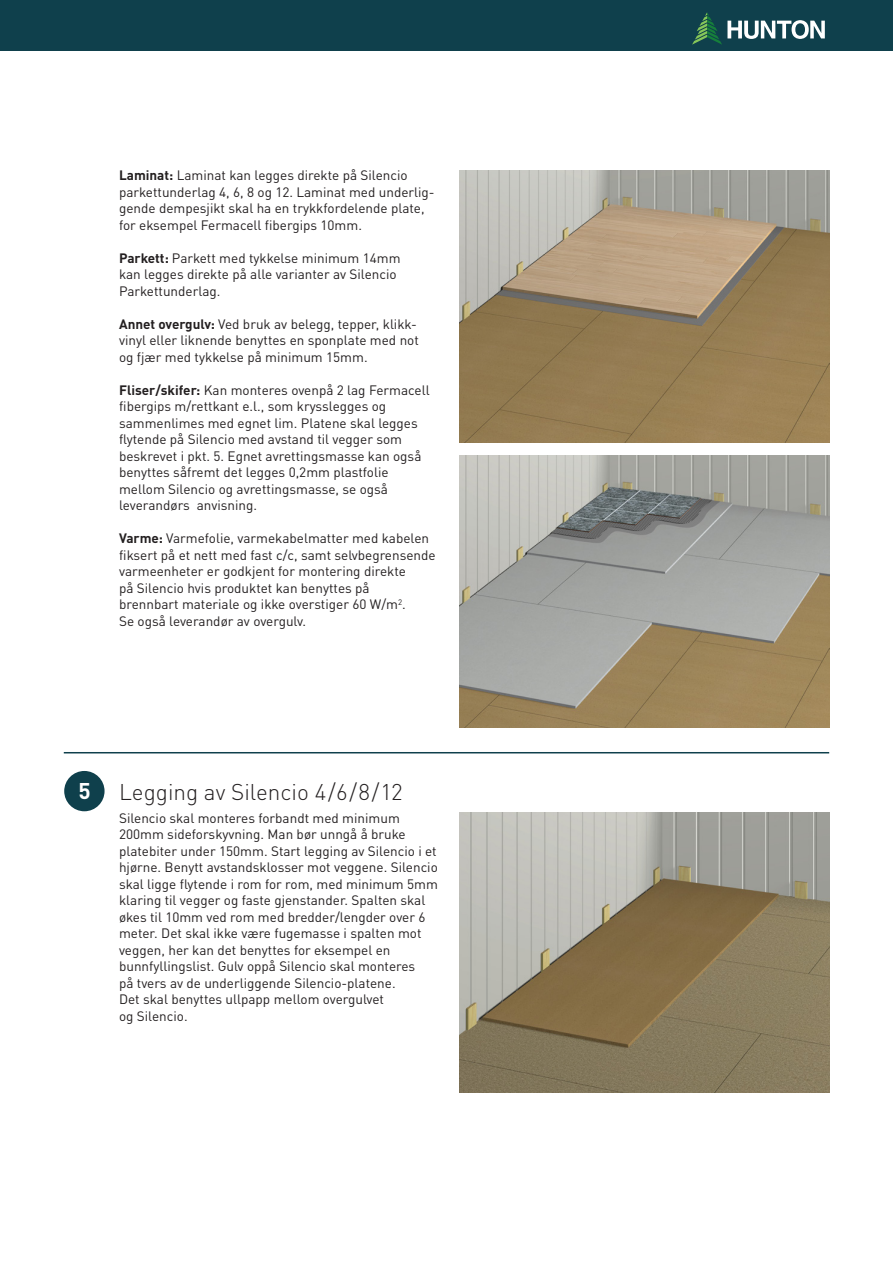
<style>
.page{position:relative;width:893px;height:1263px;background:#fff}
.page>*{position:absolute;margin:0;border:0;box-sizing:border-box;transform-origin:0 0}
.t1{font:300 22.5px "DINOT";color:#231f20}
.t2{font:700 22.5px "DINOT";color:#fff}
.t3{font:13.5px/16.5px "DINOT";color:#231f20}
.s1{font-weight:700}
</style>
<div class="page">
<div style="left:0;top:0;width:893px;height:51px;background:#0f404c"></div>
<svg style="left:692px;top:12px;width:133px;height:33px"></svg>
<img style="left:459px;top:170px;width:370px;height:272px">
<img style="left:459px;top:455px;width:370px;height:272px">
<hr style="left:64px;top:752px;width:765px;height:1px;background:#0f404c">
<div style="left:64px;top:771px;width:41px;height:40px;background:#0f404c;border-radius:50%"></div>
<img style="left:459px;top:812px;width:370px;height:281px">
<p class="t3" style="left:119px;top:167px;width:317px"><span class="s1">Laminat:</span> Laminat kan legges direkte på Silencio parkettunderlag 4, 6, 8 og 12. Laminat med underlig&shy;gende dempesjikt skal ha en trykkfordelende plate, for eksempel Fermacell fibergips 10mm.</p>
<p class="t3" style="left:119px;top:250px;width:283px"><span class="s1">Parkett:</span> Parkett med tykkelse minimum 14mm kan legges direkte på alle varianter av Silencio<br>Parkettunderlag.</p>
<p class="t3" style="left:119px;top:316px;width:301px"><span class="s1">Annet overgulv:</span> Ved bruk av belegg, tepper, klikk&shy;vinyl eller liknende benyttes en sponplate med not og fjær med tykkelse på minimum 15mm.</p>
<p class="t3" style="left:119px;top:382px;width:312px"><span class="s1">Fliser/skifer:</span> Kan monteres ovenpå 2 lag Fermacell fibergips m/rettkant e.l., som krysslegges og sammenlimes med egnet lim. Platene skal legges flytende på Silencio med avstand til vegger som beskrevet i pkt. 5. Egnet avrettingsmasse kan også benyttes såfremt det legges 0,2mm plastfolie mellom Silencio og avrettingsmasse, se også leverandørs anvisning.</p>
<p class="t3" style="left:119px;top:530px;width:318px"><span class="s1">Varme:</span> Varmefolie, varmekabelmatter med kabelen fiksert på et nett med fast c/c, samt selvbegrensende varmeenheter er godkjent for montering direkte<br>på Silencio hvis produktet kan benyttes på<br>brennbart materiale og ikke overstiger 60 W/m<sup>2</sup>.<br>Se også leverandør av overgulv.</p>
<h1 class="t2" style="left:79px;top:776px;width:14px">5</h1>
<h1 class="t1" style="left:119px;top:778px;width:285px">Legging av Silencio 4/6/8/12</h1>
<p class="t3" style="left:119px;top:809px;width:320px">Silencio skal monteres forbandt med minimum 200mm sideforskyvning. Man bør unngå å bruke platebiter under 150mm. Start legging av Silencio i et hjørne. Benytt avstandsklosser mot veggene. Silencio skal ligge flytende i rom for rom, med minimum 5mm klaring til vegger og faste gjenstander. Spalten skal økes til 10mm ved rom med bredder/lengder over 6 meter. Det skal ikke være fugemasse i spalten mot veggen, her kan det benyttes for eksempel en bunnfyllingslist. Gulv oppå Silencio skal monteres<br>på tvers av de underliggende Silencio-platene.<br>Det skal benyttes ullpapp mellom overgulvet<br>og Silencio.</p>
</div>
